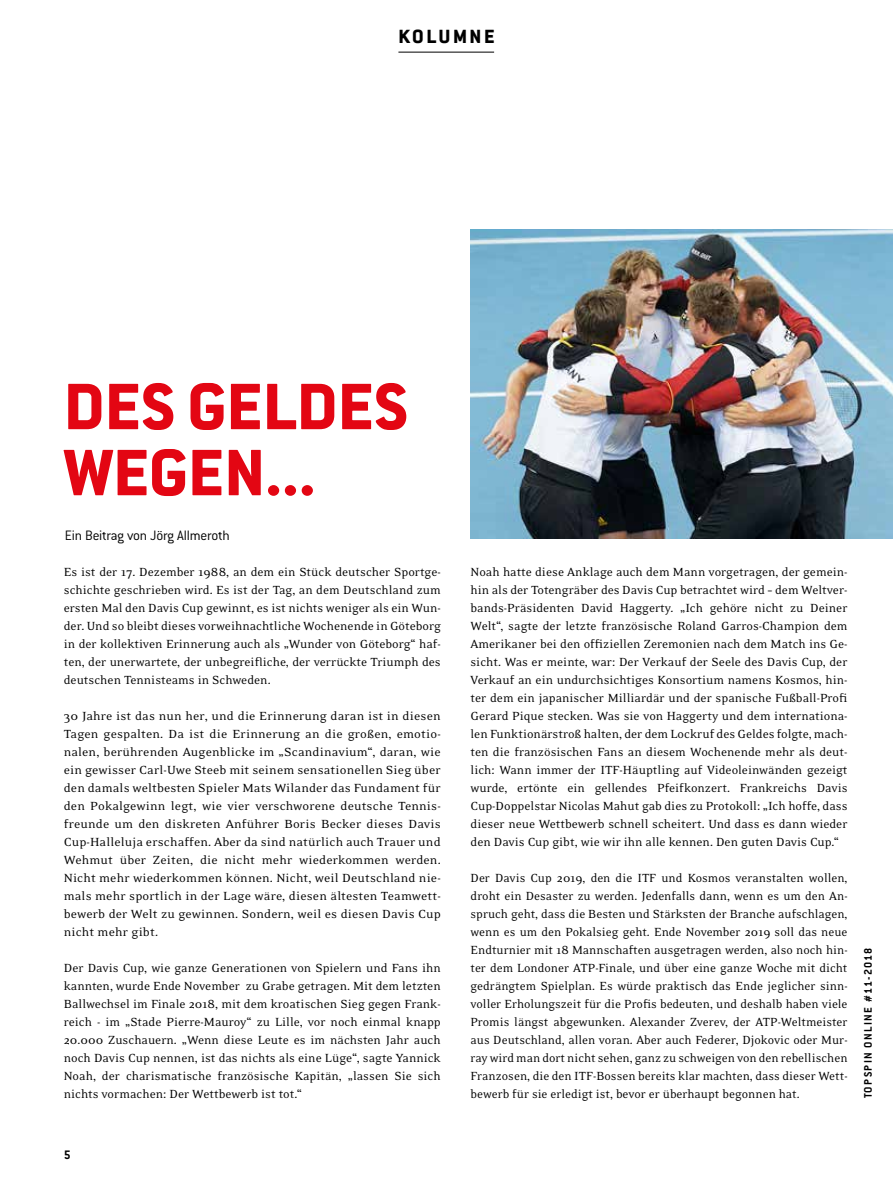
<style>
.page{position:relative;width:893px;height:1191px;background:#fff}
.page>*{position:absolute;margin:0;border:0;box-sizing:border-box;transform-origin:0 0}
.t1{font:800 72px/66px "Conduit ITCW01";color:#e30613}
.t2{font:800 21px "Conduit ITCW01";letter-spacing:.12em;color:#000}
.t3{font:300 15px "Conduit ITC";letter-spacing:-.015em;color:#000}
.t4{font:13.5px/18px "Eidetic Neo";color:#000;text-align:justify}
.t5{font:700 13.5px "Conduit ITC";color:#000}
.t6{font:700 12px "Conduit ITC";letter-spacing:.11em;color:#000}
</style>
<div class="page">
<hr style="left:398px;top:52px;width:96px;height:1px;background:#000">
<img style="left:471px;top:230px;width:422px;height:308px">
<h2 class="t2" style="left:398px;top:25px;width:98px">KOLUMNE</h2>
<h1 class="t1" style="left:64px;top:373px;width:346px">DES GELDES<br>WEGEN...</h1>
<p class="t3" style="left:65px;top:527px;width:166px">Ein Beitrag von Jörg Allmeroth</p>
<p class="t4" style="left:64px;top:563px;width:378px">Es ist der 17. Dezember 1988, an dem ein Stück deutscher Sportge&shy;schichte geschrieben wird. Es ist der Tag, an dem Deutschland zum ersten Mal den Davis Cup gewinnt, es ist nichts weniger als ein Wun&shy;der. Und so bleibt dieses vorweihnachtliche Wochenende in Göteborg in der kollektiven Erinnerung auch als „Wunder von Göteborg“ haf&shy;ten, der unerwartete, der unbegreifliche, der verrückte Triumph des deutschen Tennisteams in Schweden.</p>
<p class="t4" style="left:64px;top:707px;width:378px">30 Jahre ist das nun her, und die Erinnerung daran ist in diesen Tagen gespalten. Da ist die Erinnerung an die großen, emotio&shy;nalen, berührenden Augenblicke im „Scandinavium“, daran, wie ein gewisser Carl-Uwe Steeb mit seinem sensationellen Sieg über den damals weltbesten Spieler Mats Wilander das Fundament für den Pokalgewinn legt, wie vier verschworene deutsche Tennis&shy;freunde um den diskreten Anführer Boris Becker dieses Davis Cup-Halleluja erschaffen. Aber da sind natürlich auch Trauer und Wehmut über Zeiten, die nicht mehr wiederkommen werden.<br>Nicht mehr wiederkommen können. Nicht, weil Deutschland nie&shy;mals mehr sportlich in der Lage wäre, diesen ältesten Teamwett&shy;bewerb der Welt zu gewinnen. Sondern, weil es diesen Davis Cup nicht mehr gibt.</p>
<p class="t4" style="left:64px;top:959px;width:378px">Der Davis Cup, wie ganze Generationen von Spielern und Fans ihn kannten, wurde Ende November zu Grabe getragen. Mit dem letzten Ballwechsel im Finale 2018, mit dem kroatischen Sieg gegen Frank&shy;reich - im „Stade Pierre-Mauroy“ zu Lille, vor noch einmal knapp 20.000 Zuschauern. „Wenn diese Leute es im nächsten Jahr auch noch Davis Cup nennen, ist das nichts als eine Lüge“, sagte Yannick Noah, der charismatische französische Kapitän, „lassen Sie sich nichts vormachen: Der Wettbewerb ist tot.“</p>
<p class="t5" style="left:64px;top:1146px;width:8px">5</p>
<p class="t4" style="left:471px;top:563px;width:378px">Noah hatte diese Anklage auch dem Mann vorgetragen, der gemein&shy;hin als der Totengräber des Davis Cup betrachtet wird – dem Weltver&shy;bands-Präsidenten David Haggerty. „Ich gehöre nicht zu Deiner Welt“, sagte der letzte französische Roland Garros-Champion dem Amerikaner bei den offiziellen Zeremonien nach dem Match ins Ge&shy;sicht. Was er meinte, war: Der Verkauf der Seele des Davis Cup, der Verkauf an ein undurchsichtiges Konsortium namens Kosmos, hin&shy;ter dem ein japanischer Milliardär und der spanische Fußball-Profi Gerard Pique stecken. Was sie von Haggerty und dem internationa&shy;len Funktionärstroß halten, der dem Lockruf des Geldes folgte, mach&shy;ten die französischen Fans an diesem Wochenende mehr als deut&shy;lich: Wann immer der ITF-Häuptling auf Videoleinwänden gezeigt wurde, ertönte ein gellendes Pfeifkonzert. Frankreichs Davis Cup-Doppelstar Nicolas Mahut gab dies zu Protokoll: „Ich hoffe, dass dieser neue Wettbewerb schnell scheitert. Und dass es dann wieder den Davis Cup gibt, wie wir ihn alle kennen. Den guten Davis Cup.“</p>
<p class="t4" style="left:471px;top:869px;width:378px">Der Davis Cup 2019, den die ITF und Kosmos veranstalten wollen, droht ein Desaster zu werden. Jedenfalls dann, wenn es um den An&shy;spruch geht, dass die Besten und Stärksten der Branche aufschlagen, wenn es um den Pokalsieg geht. Ende November 2019 soll das neue Endturnier mit 18 Mannschaften ausgetragen werden, also noch hin&shy;ter dem Londoner ATP-Finale, und über eine ganze Woche mit dicht gedrängtem Spielplan. Es würde praktisch das Ende jeglicher sinn&shy;voller Erholungszeit für die Profis bedeuten, und deshalb haben viele Promis längst abgewunken. Alexander Zverev, der ATP-Weltmeister aus Deutschland, allen voran. Aber auch Federer, Djokovic oder Mur&shy;ray wird man dort nicht sehen, ganz zu schweigen von den rebellischen Franzosen, die den ITF-Bossen bereits klar machten, dass dieser Wett&shy;bewerb für sie erledigt ist, bevor er überhaupt begonnen hat.</p>
<p class="t6" style="left:861px;top:1098px;width:152px;rotate:-90deg">TOPSPIN ONLINE #11-2018</p>
</div>
